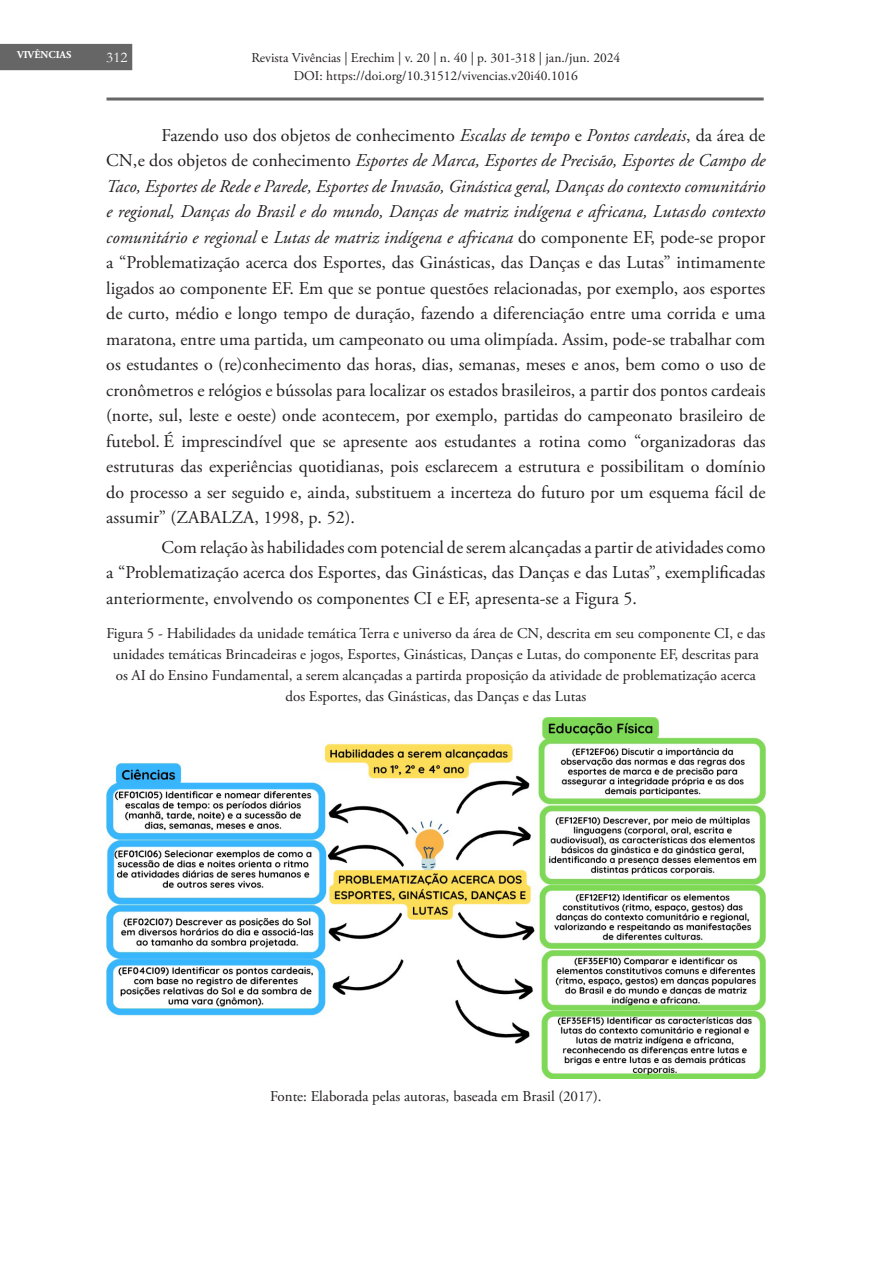
<style>
.page{position:relative;width:893px;height:1263px;background:#fff}
.page>*{position:absolute;margin:0;border:0;box-sizing:border-box;transform-origin:0 0}
.TEXTO_NORMAL{font:18px/25.5px "Adobe Garamond Pro";color:#231f20;text-align:justify}
.Tabela{font:15px/21px "Adobe Garamond Pro";color:#231f20;text-align:center}
.t1{font:15px "Garamond";color:#fff}
.t2{font:13.5px/18px "Adobe Garamond Pro";color:#231f20;text-align:center}
.t3{font:700 10.5px "Adobe Garamond Pro";color:#fff}
.s1{font-style:italic}
</style>
<div class="page">
<div style="left:0;top:44px;width:132px;height:26px;background:#666"></div>
<hr style="left:107px;top:98px;width:657px;height:3px;background:#666">
<img style="left:106px;top:718px;width:659px;height:360px">
<p class="t3" style="left:17px;top:49px;width:56px">VIVÊNCIAS</p>
<p class="t2" style="left:251px;top:49px;width:370px">Revista Vivências | Erechim | v. 20 | n. 40 | p. 301-318 | jan./jun. 2024<br>DOI: https://doi.org/10.31512/vivencias.v20i40.1016</p>
<p class="t1" style="left:106px;top:47px;width:23px">312</p>
<p class="TEXTO_NORMAL" style="left:106px;top:123px;width:661px;text-indent:55px">Fazendo uso dos objetos de conhecimento <span class="s1">Escalas de tempo</span> e <span class="s1">Pontos cardeais</span>, da área de CN, e dos objetos de conhecimento <span class="s1">Esportes de Marca, Esportes de Precisão, Esportes de Campo de Taco, Esportes de Rede e Parede, Esportes de Invasão, Ginástica geral, Danças do contexto comunitário e regional, Danças do Brasil e do mundo, Danças de matriz indígena e africana, Lutas do contexto comunitário e regional</span> e <span class="s1">Lutas de matriz indígena e africana</span> do componente EF, pode-se propor a “Problematização acerca dos Esportes, das Ginásticas, das Danças e das Lutas” intimamente ligados ao componente EF. Em que se pontue questões relacionadas, por exemplo, aos esportes de curto, médio e longo tempo de duração, fazendo a diferenciação entre uma corrida e uma maratona, entre uma partida, um campeonato ou uma olimpíada. Assim, pode-se trabalhar com os estudantes o (re)conhecimento das horas, dias, semanas, meses e anos, bem como o uso de cronômetros e relógios e bússolas para localizar os estados brasileiros, a partir dos pontos cardeais (norte, sul, leste e oeste) onde acontecem, por exemplo, partidas do campeonato brasileiro de futebol. É imprescindível que se apresente aos estudantes a rotina como “organizadoras das estruturas das experiências quotidianas, pois esclarecem a estrutura e possibilitam o domínio do processo a ser seguido e, ainda, substituem a incerteza do futuro por um esquema fácil de assumir” (ZABALZA, 1998, p. 52).</p>
<p class="TEXTO_NORMAL" style="left:106px;top:535px;width:661px;text-indent:55px">Com relação às habilidades com potencial de serem alcançadas a partir de atividades como a “Problematização acerca dos Esportes, das Ginásticas, das Danças e das Lutas”, exemplificadas anteriormente, envolvendo os componentes CI e EF, apresenta-se a Figura 5.</p>
<p class="Tabela" style="left:106px;top:623px;width:660px">Figura 5 - Habilidades da unidade temática Terra e universo da área de CN, descrita em seu componente CI, e das unidades temáticas Brincadeiras e jogos, Esportes, Ginásticas, Danças e Lutas, do componente EF, descritas para os AI do Ensino Fundamental, a serem alcançadas a partir da proposição da atividade de problematização acerca dos Esportes, das Ginásticas, das Danças e das Lutas</p>
<p class="Tabela" style="left:270px;top:1087px;width:333px">Fonte: Elaborada pelas autoras, baseada em Brasil (2017).</p>
</div>
